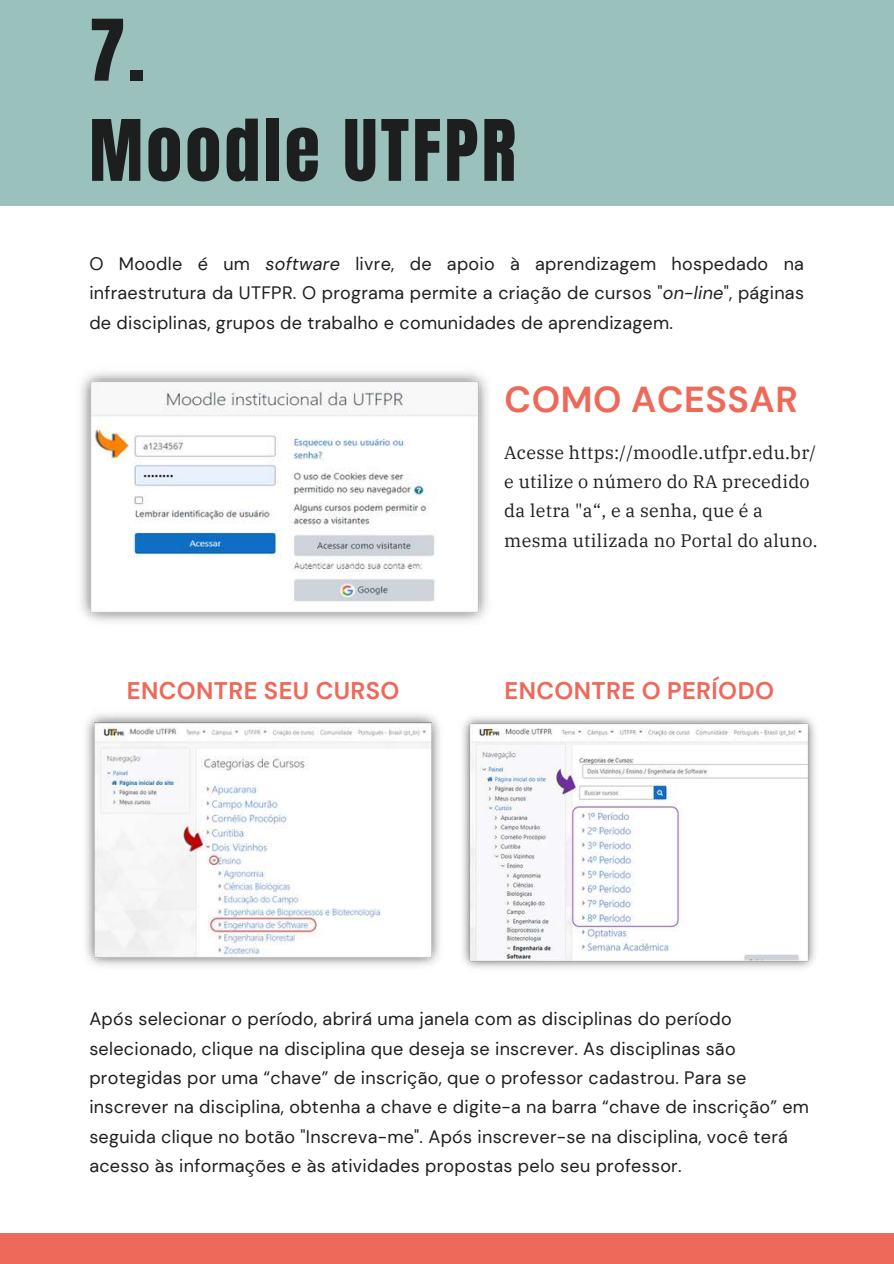
<style>
.page{position:relative;width:894px;height:1264px;background:#fff}
.page>*{position:absolute;margin:0;border:0;box-sizing:border-box;transform-origin:0 0}
.t1{font:72px/100.2px "Anton";letter-spacing:.045em;color:#1d1e1e}
.t2{font:700 36px "DM Sans";letter-spacing:.015em;color:#ed6a5a}
.t3{font:700 24px "DM Sans";letter-spacing:.015em;color:#ed6a5a}
.t4{font:18px/29.2px "DM Sans";letter-spacing:.015em;color:#1d1e1e;text-align:justify}
.t5{font:18px/29.2px "IBM Plex Serif";letter-spacing:.015em;color:#1d1e1e}
.s1{font-style:italic}
</style>
<div class="page">
<div style="left:0;top:0;width:893px;height:206px;background:#9bc1bc"></div>
<div style="left:0;top:1233px;width:893px;height:30px;background:#ed6a5a"></div>
<img style="left:81px;top:372px;width:407px;height:250px">
<img style="left:85px;top:713px;width:355px;height:253px">
<img style="left:462px;top:716px;width:354px;height:252px">
<h1 class="t1" style="left:89px;top:1px;width:428px">7.<br>Moodle UTFPR</h1>
<p class="t4" style="left:89px;top:249px;width:716px">O Moodle é um <span class="s1">software</span> livre, de apoio à aprendizagem hospedado na infraestrutura da UTFPR. O programa permite a criação de cursos "<span class="s1">on-line</span>", páginas de disciplinas, grupos de trabalho e comunidades de aprendizagem.</p>
<h2 class="t2" style="left:504px;top:376px;width:295px">COMO ACESSAR</h2>
<p class="t5" style="left:504px;top:437px;width:315px">Acesse https://moodle.utfpr.edu.br/ e utilize o número do RA precedido da letra "a“, e a senha, que é a mesma utilizada no Portal do aluno.</p>
<h3 class="t3" style="left:127px;top:675px;width:274px">ENCONTRE SEU CURSO</h3>
<h3 class="t3" style="left:504px;top:675px;width:271px">ENCONTRE O PERÍODO</h3>
<p class="t4" style="left:89px;top:1004px;width:721px;text-align:left">Após selecionar o período, abrirá uma janela com as disciplinas do período selecionado, clique na disciplina que deseja se inscrever. As disciplinas são protegidas por uma “chave” de inscrição, que o professor cadastrou. Para se inscrever na disciplina, obtenha a chave e digite-a na barra “chave de inscrição” em seguida clique no botão "Inscreva-me". Após inscrever-se na disciplina, você terá acesso às informações e às atividades propostas pelo seu professor.</p>
</div>
